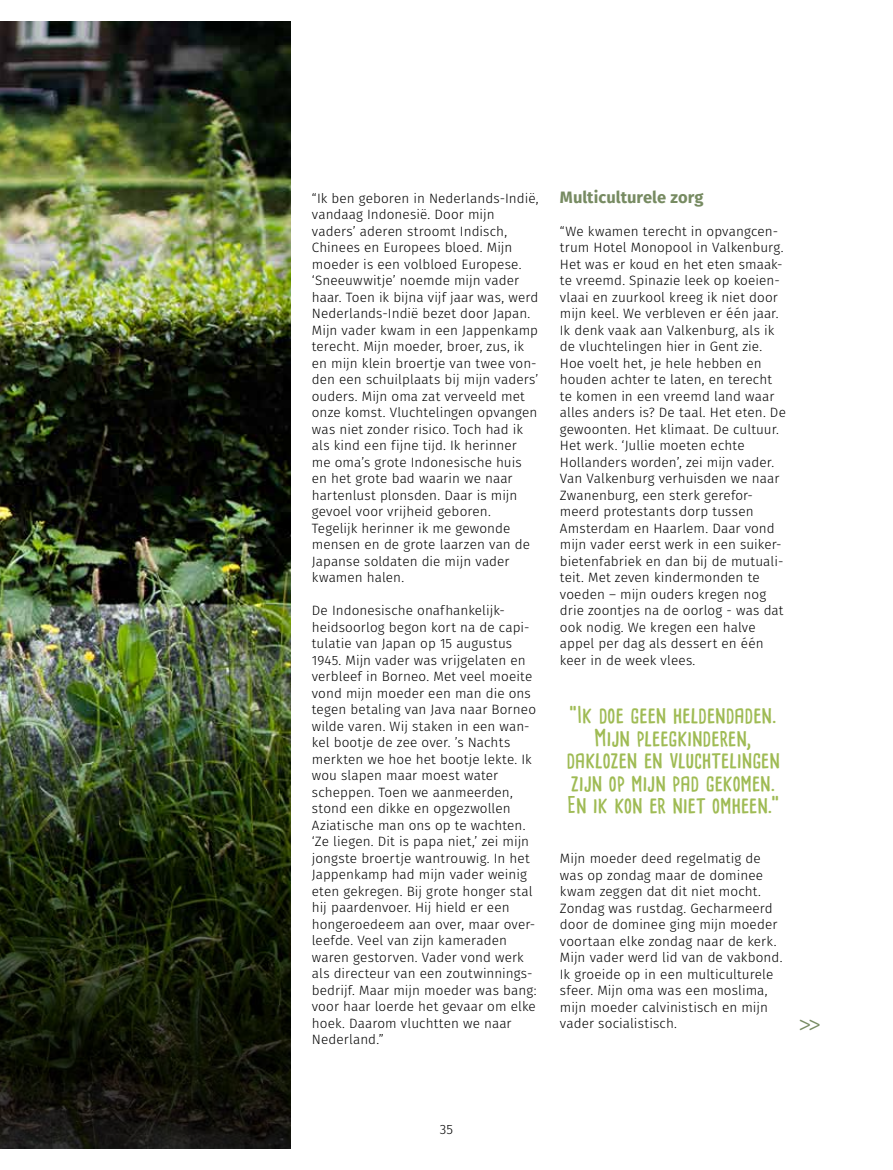
<style>
.page{position:relative;width:893px;height:1170px;background:#fff}
.page>*{position:absolute;margin:0;border:0;box-sizing:border-box;transform-origin:0 0}
.t1{font:300 27.3px "Fira Sans";color:#778b62}
.t2{font:700 22.5px/22.5px "Cardenio Modern";letter-spacing:-.01em;color:#9fbb54;text-align:center;scale:1.04 1}
.t3{font:700 16.5px "Fira Sans";color:#778b62}
.t4{font:300 13.5px/16.5px "Fira Sans";letter-spacing:.005em;color:#000}
</style>
<div class="page">
<img style="left:0;top:21px;width:291px;height:585px">
<img style="left:0;top:606px;width:291px;height:542px">
<p class="t4" style="left:312px;top:190px;width:228px">“Ik ben geboren in Nederlands-Indië, vandaag Indonesië. Door mijn vaders’ aderen stroomt Indisch,<br>Chinees en Europees bloed. Mijn moeder is een volbloed Europese. ‘Sneeuwwitje’ noemde mijn vader haar. Toen ik bijna vijf jaar was, werd<br>Nederlands-Indië bezet door Japan.<br>Mijn vader kwam in een Jappenkamp terecht. Mijn moeder, broer, zus, ik en mijn klein broertje van twee von&shy;den een schuilplaats bij mijn vaders’ ouders. Mijn oma zat verveeld met onze komst. Vluchtelingen opvangen was niet zonder risico. Toch had ik als kind een fijne tijd. Ik herinner me oma’s grote Indonesische huis en het grote bad waarin we naar hartenlust plonsden. Daar is mijn gevoel voor vrijheid geboren.<br>Tegelijk herinner ik me gewonde mensen en de grote laarzen van de<br>Japanse soldaten die mijn vader kwamen halen.</p>
<p class="t4" style="left:312px;top:602px;width:226px">De Indonesische onafhankelijk&shy;heidsoorlog begon kort na de capi&shy;tulatie van Japan op 15 augustus<br>1945. Mijn vader was vrijgelaten en verbleef in Borneo. Met veel moeite vond mijn moeder een man die ons tegen betaling van Java naar Borneo wilde varen. Wij staken in een wan&shy;kel bootje de zee over. ’s Nachts merkten we hoe het bootje lekte. Ik wou slapen maar moest water scheppen. Toen we aanmeerden, stond een dikke en opgezwollen<br>Aziatische man ons op te wachten. ‘Ze liegen. Dit is papa niet,’ zei mijn jongste broertje wantrouwig. In het<br>Jappenkamp had mijn vader weinig eten gekregen. Bij grote honger stal hij paardenvoer. Hij hield er een hongeroedeem aan over, maar over&shy;leefde. Veel van zijn kameraden waren gestorven. Vader vond werk als directeur van een zoutwinnings&shy;bedrijf. Maar mijn moeder was bang: voor haar loerde het gevaar om elke hoek. Daarom vluchtten we naar<br>Nederland.”</p>
<p class="t3" style="left:560px;top:185px;width:145px">Multiculturele zorg</p>
<p class="t4" style="left:560px;top:223px;width:228px">“We kwamen terecht in opvangcen&shy;trum Hotel Monopool in Valkenburg.<br>Het was er koud en het eten smaak&shy;te vreemd. Spinazie leek op koeien&shy;vlaai en zuurkool kreeg ik niet door mijn keel. We verbleven er één jaar.<br>Ik denk vaak aan Valkenburg, als ik de vluchtelingen hier in Gent zie.<br>Hoe voelt het, je hele hebben en houden achter te laten, en terecht te komen in een vreemd land waar alles anders is? De taal. Het eten. De gewoonten. Het klimaat. De cultuur.<br>Het werk. ‘Jullie moeten echte<br>Hollanders worden’, zei mijn vader.<br>Van Valkenburg verhuisden we naar<br>Zwanenburg, een sterk gerefor&shy;meerd protestants dorp tussen<br>Amsterdam en Haarlem. Daar vond mijn vader eerst werk in een suiker&shy;bietenfabriek en dan bij de mutuali&shy;teit. Met zeven kindermonden te voeden – mijn ouders kregen nog drie zoontjes na de oorlog - was dat ook nodig. We kregen een halve appel per dag als dessert en één keer in de week vlees.</p>
<h2 class="t2" style="left:566px;top:703px;width:207px">“Ik doe geen heldendaden.<br>Mijn pleegkinderen, daklozen en vluchtelingen zijn op mijn pad gekomen.<br>En ik kon er niet omheen.”</h2>
<p class="t4" style="left:560px;top:850px;width:224px">Mijn moeder deed regelmatig de was op zondag maar de dominee kwam zeggen dat dit niet mocht.<br>Zondag was rustdag. Gecharmeerd door de dominee ging mijn moeder voortaan elke zondag naar de kerk.<br>Mijn vader werd lid van de vakbond.<br>Ik groeide op in een multiculturele sfeer. Mijn oma was een moslima, mijn moeder calvinistisch en mijn vader socialistisch.</p>
<h1 class="t1" style="left:798px;top:1005px;width:25px">&gt;&gt;</h1>
<p class="t4" style="left:440px;top:1121px;width:15px">35</p>
</div>
